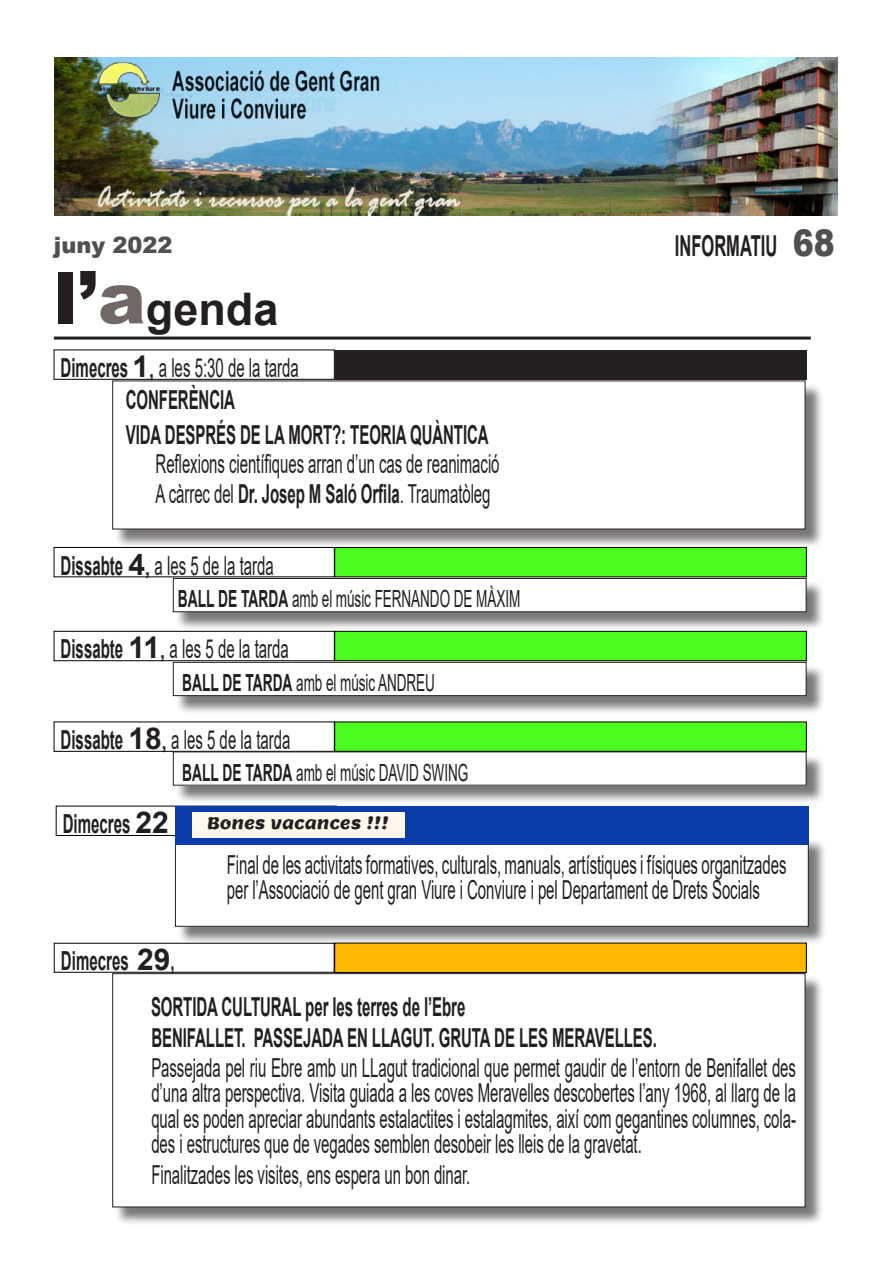
<style>
.page{position:relative;width:893px;height:1263px;background:#fff}
.page>*{position:absolute;margin:0;border:0;box-sizing:border-box;transform-origin:0 0}
.t1{font:700 45px "Arial";color:#231f20}
.t2{font:700 28.8px "Arial";color:#231f20;scale:.57 1}
.t3{font:26.25px "Arial";color:#231f20;scale:.57 1}
.t4{font:700 26.25px "Arial";color:#231f20;scale:.57 1}
.t5{font:26.1px/25.5px "Arial";letter-spacing:-.005em;color:#231f20;text-align:justify;scale:.57 1}
.t6{font:700 26.1px "Arial";letter-spacing:-.005em;color:#231f20;scale:.57 1}
.t7{font:23.7px "Arial";letter-spacing:-.005em;color:#231f20;scale:.57 1}
.t8{font:900 22.5px "Arial";color:#505052}
.t9{font:16.5px "Lemon";color:#231f20}
.s1{font-weight:900;font-size:36.75px;color:#505052}
.s2{font-weight:900;font-size:72px}
.s3{font-weight:900;font-size:72px;color:#706866}
.s4{font-weight:700}
.s5{font-weight:700;font-size:30px}
.s6{font-weight:700;font-size:19.8px}
.s7{font-size:30px}
</style>
<div class="page">
<hr style="left:54px;top:337px;width:757px;height:3px;background:#231f20">
<div style="left:54px;top:631px;width:280px;height:30px;border:1px solid #000"></div>
<div style="left:175px;top:580px;width:650px;height:51px;background:#231f20;opacity:.6"></div>
<div style="left:173px;top:578px;width:633px;height:34px;background:#fff"></div>
<div style="left:173px;top:578px;width:633px;height:34px;border:1px solid #231f20"></div>
<div style="left:175px;top:664px;width:650px;height:50px;background:#231f20;opacity:.6"></div>
<div style="left:173px;top:662px;width:633px;height:34px;background:#fff"></div>
<div style="left:173px;top:662px;width:633px;height:34px;border:1px solid #231f20"></div>
<div style="left:334px;top:547px;width:472px;height:30px;background:#4dfd20"></div>
<div style="left:334px;top:631px;width:472px;height:30px;background:#4dfd20;border:1px solid #000"></div>
<div style="left:175px;top:754px;width:650px;height:50px;background:#231f20;opacity:.6"></div>
<div style="left:173px;top:752px;width:633px;height:33px;background:#fff"></div>
<div style="left:173px;top:751px;width:633px;height:34px;border:1px solid #231f20"></div>
<div style="left:334px;top:722px;width:472px;height:29px;background:#4dfd20"></div>
<div style="left:335px;top:350px;width:471px;height:29px;background:#231f20"></div>
<div style="left:115px;top:383px;width:709px;height:165px;background:#231f20;opacity:.6"></div>
<div style="left:113px;top:381px;width:692px;height:148px;background:#fff"></div>
<img style="left:55px;top:57px;width:782px;height:159px">
<div style="left:334px;top:943px;width:472px;height:30px;background:#ffb900;border:1px solid #000"></div>
<div style="left:115px;top:975px;width:709px;height:251px;background:#231f20;opacity:.6"></div>
<div style="left:113px;top:974px;width:692px;height:233px;background:#fff"></div>
<div style="left:112px;top:973px;width:693px;height:234px;border:1px solid #231f20"></div>
<div style="left:56px;top:806px;width:281px;height:30px;border:1px solid #000"></div>
<div style="left:177px;top:838px;width:650px;height:107px;background:#231f20;opacity:.6"></div>
<div style="left:175px;top:836px;width:633px;height:90px;background:#fff"></div>
<div style="left:175px;top:836px;width:634px;height:91px;border:1px solid #231f20"></div>
<div style="left:175px;top:806px;width:633px;height:38px;background:#0a3caa"></div>
<div style="left:192px;top:812px;width:213px;height:26px;background:#fef9ec"></div>
<p class="t8" style="left:54px;top:229px;width:120px">juny 2022</p>
<p class="t2" style="left:675px;top:226px;width:282px">INFORMATIU <span class="s1">68</span></p>
<p class="t1" style="left:54px;top:277px;width:226px"><span class="s2">l’</span><span class="s3">a</span>genda</p>
<p class="t3" style="left:61px;top:350px;width:420px"><span class="s4">Dimecres</span> <span class="s5">1</span><span class="s6">,</span> a les 5:30 de la tarda</p>
<p class="t6" style="left:126px;top:382px;width:193px">CONFERÈNCIA</p>
<p class="t6" style="left:126px;top:416px;width:638px">VIDA DESPRÉS DE LA MORT?: TEORIA QUÀNTICA</p>
<p class="t5" style="left:156px;top:451px;width:605px">Reflexions científiques arran d’un cas de reanimació</p>
<p class="t5" style="left:156px;top:481px;width:589px">A càrrec del <span class="s4">Dr. Josep M Saló Orfila</span>. Traumatòleg</p>
<p class="t3" style="left:61px;top:547px;width:376px"><span class="s4">Dissabte</span> <span class="s5">4</span><span class="s6">,</span> a les 5 de la tarda</p>
<p class="t7" style="left:178px;top:582px;width:602px"><span class="s4">BALL DE TARDA</span> amb el músic FERNANDO DE MÀXIM</p>
<p class="t3" style="left:61px;top:631px;width:402px"><span class="s4">Dissabte</span> <span class="s5">11</span><span class="s6">,</span> a les 5 de la tarda</p>
<p class="t7" style="left:182px;top:666px;width:445px"><span class="s4">BALL DE TARDA</span> amb el músic ANDREU</p>
<p class="t3" style="left:61px;top:722px;width:405px"><span class="s4">Dissabte</span> <span class="s5">18</span><span class="s6">,</span> a les 5 de la tarda</p>
<p class="t7" style="left:182px;top:756px;width:503px"><span class="s4">BALL DE TARDA</span> amb el músic DAVID SWING</p>
<p class="t4" style="left:63px;top:805px;width:188px">Dimecres <span class="s7">22</span></p>
<p class="t9" style="left:207px;top:812px;width:183px">Bones vacances !!!</p>
<p class="t5" style="left:227px;top:852px;width:983px">Final de les activitats formatives, culturals, manuals, artístiques i físiques organitzades per l’Associació de gent gran Viure i Conviure i pel Departament de Drets Socials</p>
<p class="t4" style="left:61px;top:942px;width:201px">Dimecres <span class="s7">29</span>,</p>
<p class="t6" style="left:151px;top:988px;width:553px">SORTIDA CULTURAL per les terres de l’Ebre</p>
<p class="t6" style="left:151px;top:1019px;width:888px">BENIFALLET. PASSEJADA EN LLAGUT. GRUTA DE LES MERAVELLES.</p>
<p class="t5" style="left:151px;top:1054px;width:1133px">Passejada pel riu Ebre amb un LLagut tradicional que permet gaudir de l’entorn de Benifallet des d’una altra perspectiva. Visita guiada a les coves Meravelles descobertes l’any 1968, al llarg de la qual es poden apreciar abundants estalactites i estalagmites, així com gegantines columnes, cola&shy;des i estructures que de vegades semblen desobeir les lleis de la gravetat.</p>
<p class="t5" style="left:151px;top:1162px;width:561px">Finalitzades les visites, ens espera un bon dinar.</p>
</div>
